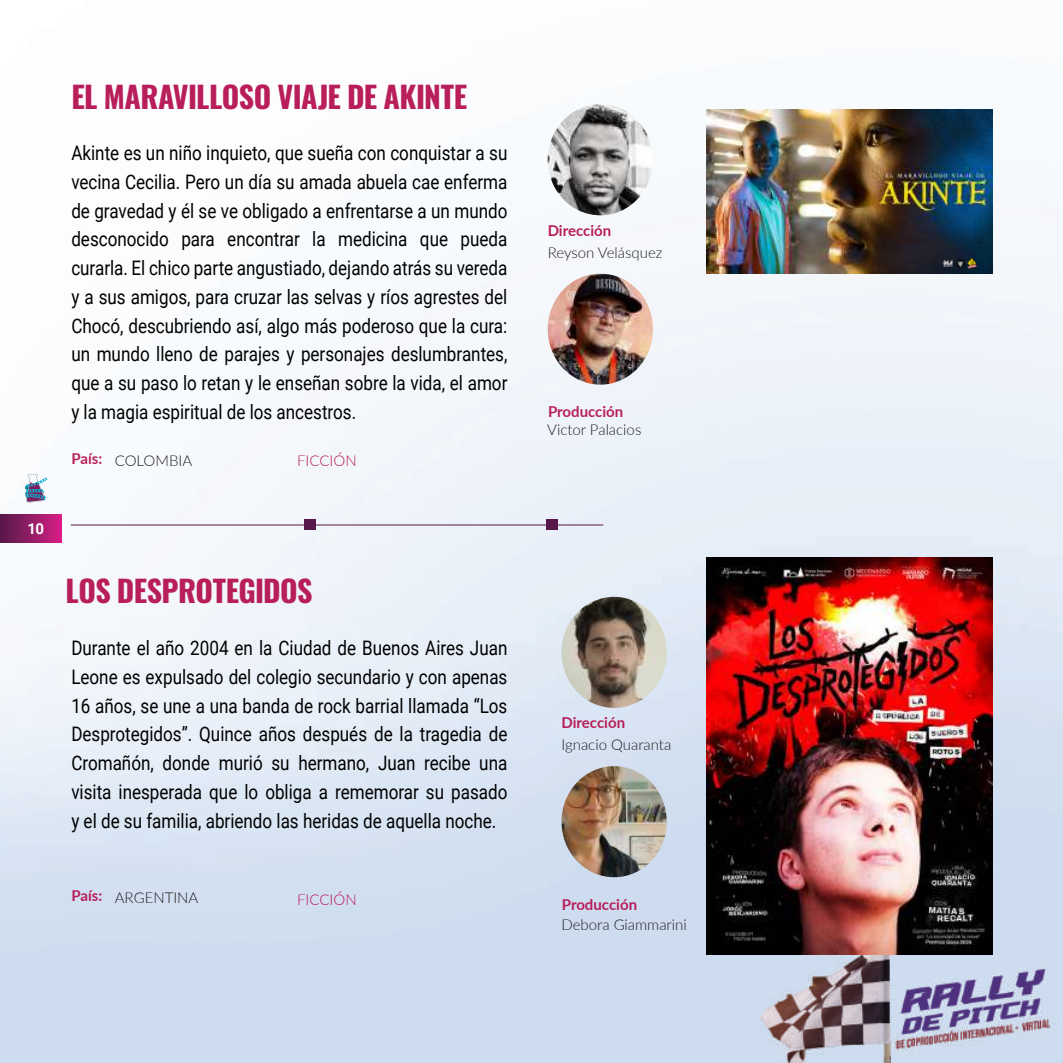
<style>
.page{position:relative;width:1063px;height:1063px;background:#fff}
.page>*{position:absolute;margin:0;border:0;box-sizing:border-box;transform-origin:0 0}
.t1{font:700 30px "Oswald";letter-spacing:-.015em;color:#b81e5a}
.t2{font:20px/28.8px "Roboto";color:#000;text-align:justify;scale:.85 1}
.t3{font:300 15px "Lato";color:#231f20}
.t4{font:700 15px "Lato";color:#b81e5a}
.t5{font:300 15px "Lato";color:#b81e5a}
.t6{font:700 15px "Roboto";color:#fff}
</style>
<div class="page">
<img style="left:0;top:109px;width:1063px;height:954px">
<svg style="left:25px;top:474px;width:23px;height:28px"></svg>
<div style="left:0;top:514px;width:62px;height:28px;background:linear-gradient(to right,#541a48,#d51e86)"></div>
<img style="left:706px;top:558px;width:286px;height:396px">
<img style="left:561px;top:766px;width:106px;height:111px">
<img style="left:561px;top:597px;width:106px;height:111px">
<hr style="left:71px;top:525px;width:532px;height:1px;background:#581749">
<div style="left:547px;top:519px;width:11px;height:11px;background:#581749"></div>
<div style="left:304px;top:519px;width:12px;height:11px;background:#581749"></div>
<img style="left:706px;top:109px;width:286px;height:165px">
<svg style="left:942px;top:258px;width:35px;height:10px"></svg>
<img style="left:548px;top:274px;width:105px;height:111px">
<img style="left:548px;top:104px;width:105px;height:111px">
<p class="t6" style="left:28px;top:519px;width:18px">10</p>
<h1 class="t1" style="left:71px;top:81px;width:397px">EL MARAVILLOSO VIAJE DE AKINTE</h1>
<p class="t2" style="left:71px;top:138px;width:515px">Akinte es un niño inquieto, que sueña con conquistar a su vecina Cecilia. Pero un día su amada abuela cae enferma de gravedad y él se ve obligado a enfrentarse a un mundo desconocido para encontrar la medicina que pueda curarla. El chico parte angustiado, dejando atrás su vereda y a sus amigos, para cruzar las selvas y ríos agrestes del Chocó, descubriendo así, algo más poderoso que la cura: un mundo lleno de parajes y personajes deslumbrantes, que a su paso lo retan y le enseñan sobre la vida, el amor y la magia espiritual de los ancestros.</p>
<p class="t4" style="left:71px;top:448px;width:32px">País:</p>
<p class="t3" style="left:115px;top:450px;width:79px">COLOMBIA</p>
<p class="t5" style="left:297px;top:450px;width:61px">FICCIÓN</p>
<h1 class="t1" style="left:66px;top:575px;width:248px">LOS DESPROTEGIDOS</h1>
<p class="t2" style="left:71px;top:633px;width:515px">Durante el año 2004 en la Ciudad de Buenos Aires Juan Leone es expulsado del colegio secundario y con apenas 16 años, se une a una banda de rock barrial llamada “Los Desprotegidos”. Quince años después de la tragedia de Cromañón, donde murió su hermano, Juan recibe una visita inesperada que lo obliga a rememorar su pasado y el de su familia, abriendo las heridas de aquella noche.</p>
<p class="t4" style="left:71px;top:885px;width:32px">País:</p>
<p class="t3" style="left:115px;top:887px;width:85px">ARGENTINA</p>
<p class="t5" style="left:297px;top:889px;width:61px">FICCIÓN</p>
<p class="t4" style="left:548px;top:219px;width:65px">Dirección</p>
<p class="t3" style="left:548px;top:242px;width:116px">Reyson Velásquez</p>
<p class="t4" style="left:548px;top:401px;width:77px">Producción</p>
<p class="t3" style="left:547px;top:419px;width:96px">Victor Palacios</p>
<p class="t4" style="left:561px;top:712px;width:65px">Dirección</p>
<p class="t3" style="left:561px;top:734px;width:111px">Ignacio Quaranta</p>
<p class="t4" style="left:562px;top:893px;width:77px">Producción</p>
<p class="t3" style="left:561px;top:914px;width:127px">Debora Giammarini</p>
</div>
